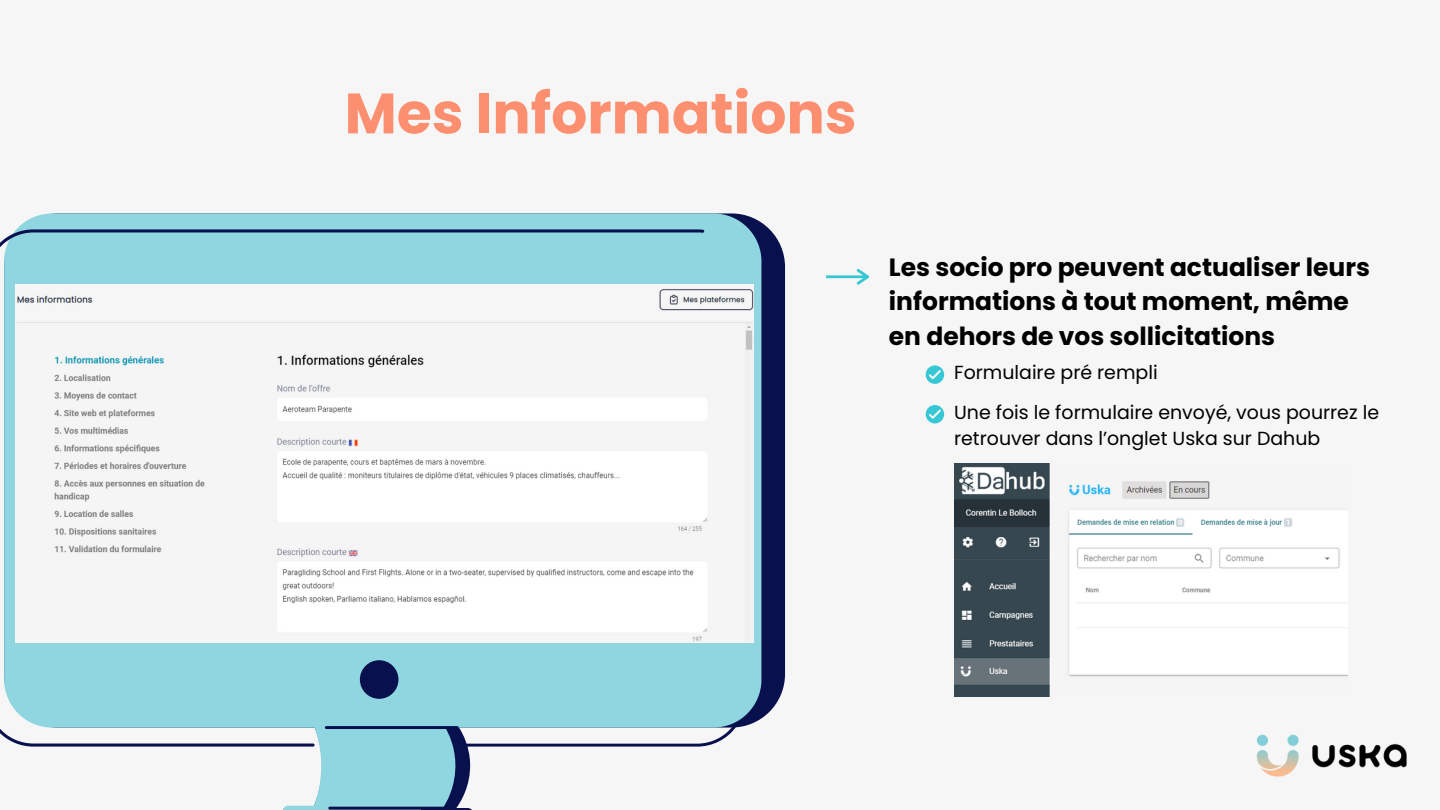
<style>
.page{position:relative;width:1440px;height:810px;background:#f6f6f6}
.page>*{position:absolute;margin:0;border:0;box-sizing:border-box;transform-origin:0 0}
.t1{font:700 56.9px "Poppins";color:#fc8f70}
.t2{font:700 25px/34.5px "Poppins";color:#000}
.t3{font:19px/26.2px "Poppins";color:#000}
</style>
<div class="page">
<img style="left:1256px;top:734px;width:151px;height:43px">
<svg style="left:761px;top:222px;width:24px;height:497px;background:#18225a"></svg>
<svg style="left:17px;top:213px;width:744px;height:515px;background:#8bcdd9"></svg>
<svg style="left:0;top:229px;width:737px;height:581px;fill:#8fd6e0"></svg>
<svg style="left:826px;top:269px;width:43px;height:16px"></svg>
<svg style="left:926px;top:405px;width:18px;height:18px"></svg>
<img style="left:16px;top:285px;width:738px;height:357px">
<svg style="left:926px;top:365px;width:18px;height:19px"></svg>
<img style="left:954px;top:463px;width:393px;height:234px">
<p class="t1" style="left:345px;top:74px;width:513px">Mes Informations</p>
<p class="t2" style="left:889px;top:250px;width:483px">Les socio pro peuvent actualiser leurs informations à tout moment, même en dehors de vos sollicitations</p>
<p class="t3" style="left:954px;top:359px;width:205px">Formulaire pré rempli</p>
<p class="t3" style="left:954px;top:399px;width:426px">Une fois le formulaire envoyé, vous pourrez le retrouver dans l’onglet Uska sur Dahub</p>
</div>
